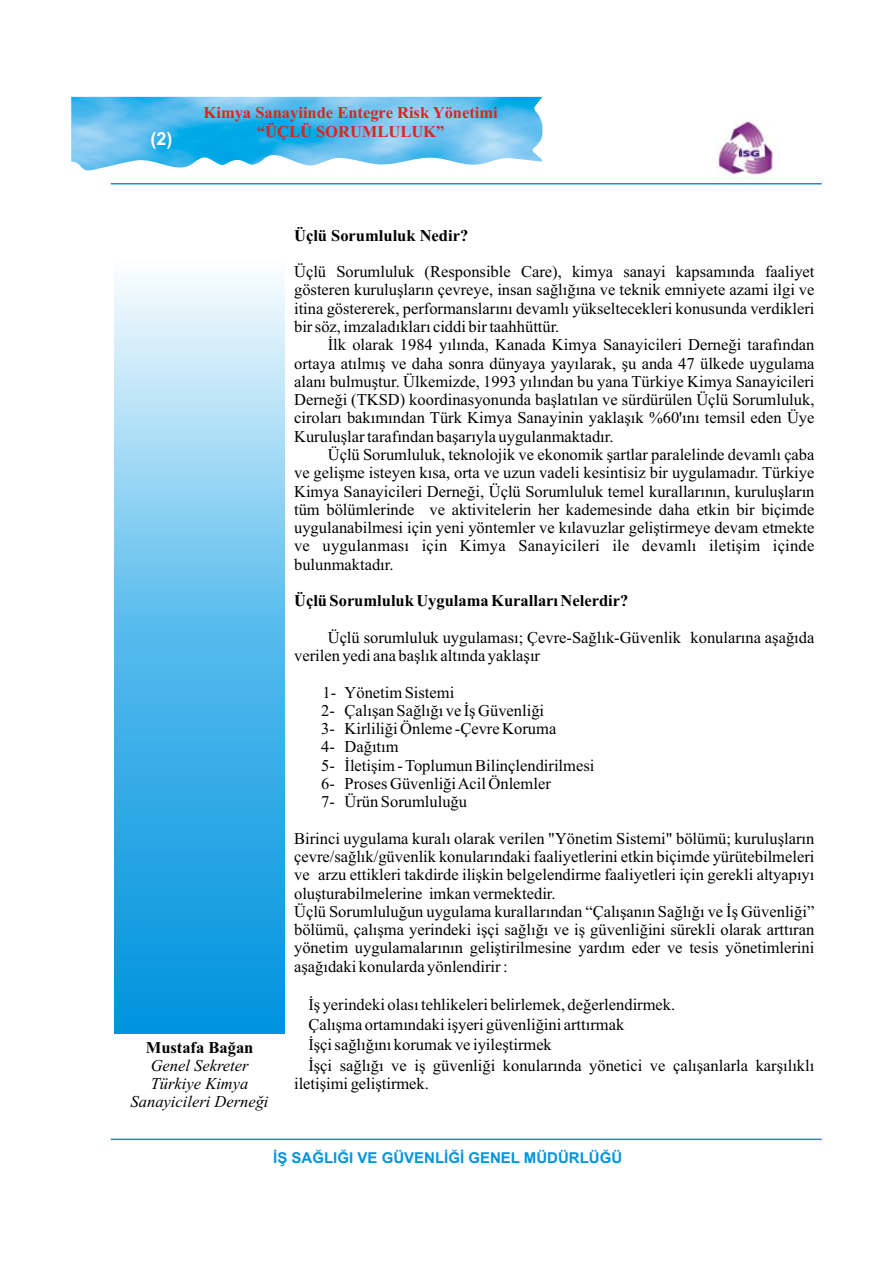
<style>
.page{position:relative;width:894px;height:1263px;background:#fff}
.page>*{position:absolute;margin:0;border:0;box-sizing:border-box;transform-origin:0 0}
.t1{font:700 18px "Arial";color:#fff}
.t2{font:16.5px/18.3px "Times New Roman";color:#000}
.t3{font:700 16.5px "Times New Roman";color:#000}
.t4{font:700 16.5px/18.3px "Times New Roman";color:#d9261c;text-align:center}
.t5{font:italic 16.5px/18.3px "Times New Roman";color:#000;text-align:center}
.t6{font:700 15px "Arial";color:#0094de}
</style>
<div class="page">
<svg style="left:115px;top:278px;width:170px;height:756px;background:#63beec"></svg>
<hr style="left:111px;top:1139px;width:711px;height:1px;background:#0094de">
<hr style="left:111px;top:183px;width:711px;height:1px;background:#0094de">
<img style="left:71px;top:97px;width:471px;height:74px">
<img style="left:715px;top:121px;width:61px;height:54px">
<p class="t1" style="left:151px;top:132px;width:23px">(2)</p>
<p class="t4" style="left:204px;top:105px;width:296px">Kimya Sanayiinde Entegre Risk Yönetimi “ÜÇLÜ SORUMLULUK”</p>
<p class="t3" style="left:146px;top:1041px;width:109px">Mustafa Baðan</p>
<p class="t5" style="left:131px;top:1058px;width:139px">Genel Sekreter<br>Türkiye Kimya<br>Sanayicileri Derneði</p>
<p class="t3" style="left:294px;top:229px;width:176px">Üçlü Sorumluluk Nedir?</p>
<p class="t2" style="left:294px;top:264px;width:522px;text-align:justify">Üçlü Sorumluluk (Responsible Care), kimya sanayi kapsamýnda faaliyet gösteren kuruluþlarýn çevreye, insan saðlýðýna ve teknik emniyete azami ilgi ve itina göstererek, performanslarýný devamlý yükseltecekleri konusunda verdikleri bir söz, imzaladýklarý ciddi bir taahhüttür.</p>
<p class="t2" style="left:294px;top:337px;width:522px;text-align:justify;text-indent:34px">Ýlk olarak 1984 yýlýnda, Kanada Kimya Sanayicileri Derneði tarafýndan ortaya atýlmýþ ve daha sonra dünyaya yayýlarak, þu anda 47 ülkede uygulama alaný bulmuþtur. Ülkemizde, 1993 yýlýndan bu yana Türkiye Kimya Sanayicileri Derneði (TKSD) koordinasyonunda baþlatýlan ve sürdürülen Üçlü Sorumluluk, cirolarý bakýmýndan Türk Kimya Sanayinin yaklaþýk %60'ýný temsil eden Üye Kuruluþlar tarafýndan baþarýyla uygulanmaktadýr.</p>
<p class="t2" style="left:294px;top:447px;width:522px;text-align:justify;text-indent:34px">Üçlü Sorumluluk, teknolojik ve ekonomik þartlar paralelinde devamlý çaba ve geliþme isteyen kýsa, orta ve uzun vadeli kesintisiz bir uygulamadýr. Türkiye Kimya Sanayicileri Derneði, Üçlü Sorumluluk temel kurallarýnýn, kuruluþlarýn tüm bölümlerinde ve aktivitelerin her kademesinde daha etkin bir biçimde uygulanabilmesi için yeni yöntemler ve kýlavuzlar geliþtirmeye devam etmekte ve uygulanmasý için Kimya Sanayicileri ile devamlý iletiþim içinde bulunmaktadýr.</p>
<p class="t3" style="left:294px;top:595px;width:336px">Üçlü Sorumluluk Uygulama Kurallarý Nelerdir?</p>
<p class="t2" style="left:294px;top:630px;width:522px;text-indent:34px">Üçlü sorumluluk uygulamasý; Çevre-Saðlýk-Güvenlik konularýna aþaðýda verilen yedi ana baþlýk altýnda yaklaþýr</p>
<p class="t2" style="left:321px;top:684px;width:275px">1- Yönetim Sistemi<br>2- Çalýþan Saðlýðý ve Ýþ Güvenliði<br>3- Kirliliði Önleme -Çevre Koruma<br>4- Daðýtým<br>5- Ýletiþim - Toplumun Bilinçlendirilmesi<br>6- Proses Güvenliði Acil Önlemler<br>7- Ürün Sorumluluðu</p>
<p class="t2" style="left:294px;top:831px;width:522px">Birinci uygulama kuralý olarak verilen "Yönetim Sistemi" bölümü; kuruluþlarýn çevre/saðlýk/güvenlik konularýndaki faaliyetlerini etkin biçimde yürütebilmeleri ve arzu ettikleri takdirde iliþkin belgelendirme faaliyetleri için gerekli altyapýyý oluþturabilmelerine imkan vermektedir.<br>Üçlü Sorumluluðun uygulama kurallarýndan “Çalýþanýn Saðlýðý ve Ýþ Güvenliði” bölümü, çalýþma yerindeki iþçi saðlýðý ve iþ güvenliðini sürekli olarak arttýran yönetim uygulamalarýnýn geliþtirilmesine yardým eder ve tesis yönetimlerini aþaðýdaki konularda yönlendirir :</p>
<p class="t2" style="left:308px;top:996px;width:508px;line-height:20.2px">Ýþ yerindeki olasý tehlikeleri belirlemek, deðerlendirmek.<br>Çalýþma ortamýndaki iþyeri güvenliðini arttýrmak<br>Ýþçi saðlýðýný korumak ve iyileþtirmek<br>Ýþçi saðlýðý ve iþ güvenliði konularýnda yönetici ve çalýþanlarla karþýlýklý</p>
<p class="t2" style="left:294px;top:1076px;width:136px">iletiþimi geliþtirmek.</p>
<p class="t6" style="left:273px;top:1152px;width:350px">ÝÞ SAÐLIÐI VE GÜVENLÝÐÝ GENEL MÜDÜRLÜÐÜ</p>
</div>
